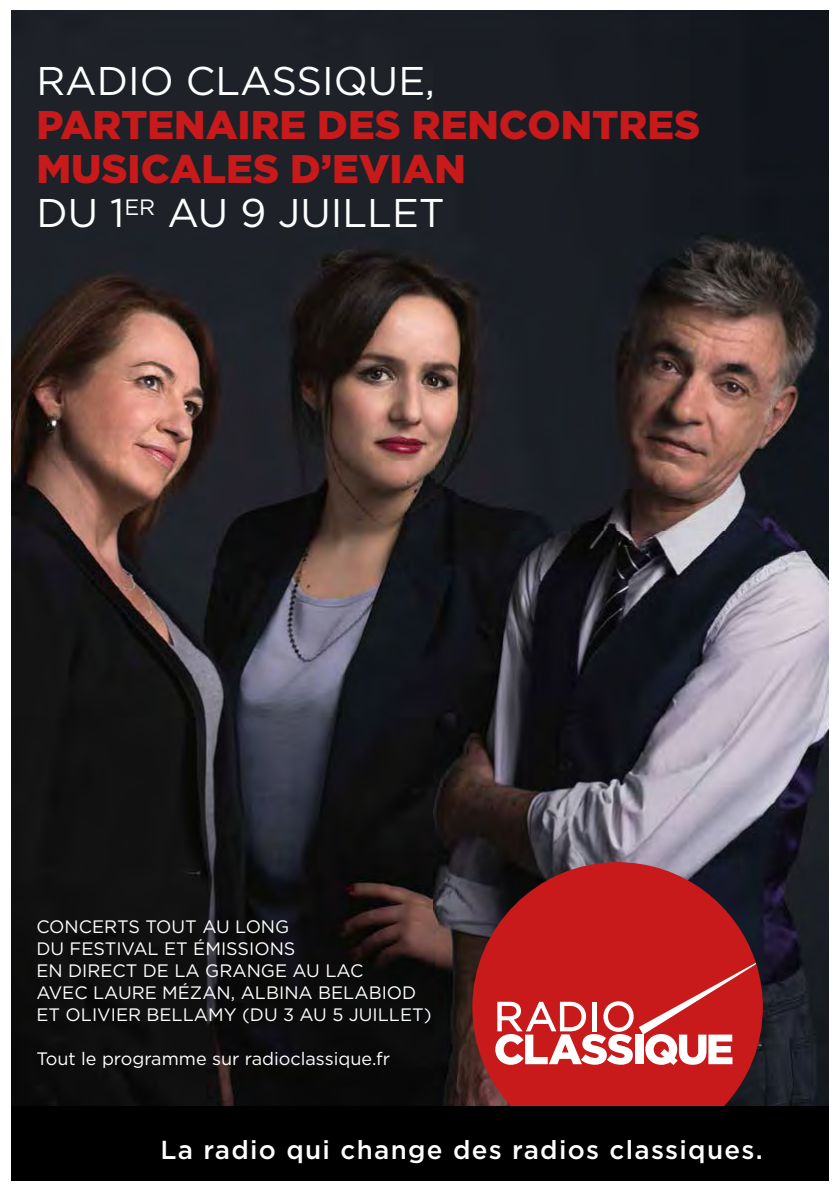
<style>
.page{position:relative;width:840px;height:1191px;background:#fff}
.page>*{position:absolute;margin:0;border:0;box-sizing:border-box;transform-origin:0 0}
.t1{font:900 40px/44px "Gotham";color:#c8191b}
.t2{font:40px "Gotham";color:#fff}
.t3{font:500 26px "Gotham";letter-spacing:.05em;color:#fff}
.t4{font:18px/22px "Gotham";color:#fff}
.s1{font-weight:400;color:#fff}
</style>
<div class="page">
<img style="left:11px;top:11px;width:817px;height:1095px">
<div style="left:11px;top:1106px;width:817px;height:74px;background:#000"></div>
<svg style="left:472px;top:862px;width:290px;height:244px;background:#9e1d20"></svg>
<svg style="left:495px;top:962px;width:260px;height:103px"></svg>
<h1 class="t2" style="left:36px;top:55px;width:400px">RADIO CLASSIQUE,</h1>
<h1 class="t1" style="left:36px;top:102px;width:665px">PARTENAIRE DES RENCONTRES<br>MUSICALES D’EVIAN<br><span class="s1">DU 1</span><sup>ER</sup> <span class="s1">AU 9 JUILLET</span></h1>
<p class="t4" style="left:36px;top:915px;width:396px">CONCERTS TOUT AU LONG<br>DU FESTIVAL ET ÉMISSIONS<br>EN DIRECT DE LA GRANGE AU LAC<br>AVEC LAURE MÉZAN, ALBINA BELABIOD<br>ET OLIVIER BELLAMY (DU 3 AU 5 JUILLET)</p>
<p class="t4" style="left:36px;top:1047px;width:355px">Tout le programme sur radioclassique.fr</p>
<h2 class="t3" style="left:160px;top:1133px;width:603px">La radio qui change des radios classiques.</h2>
</div>
